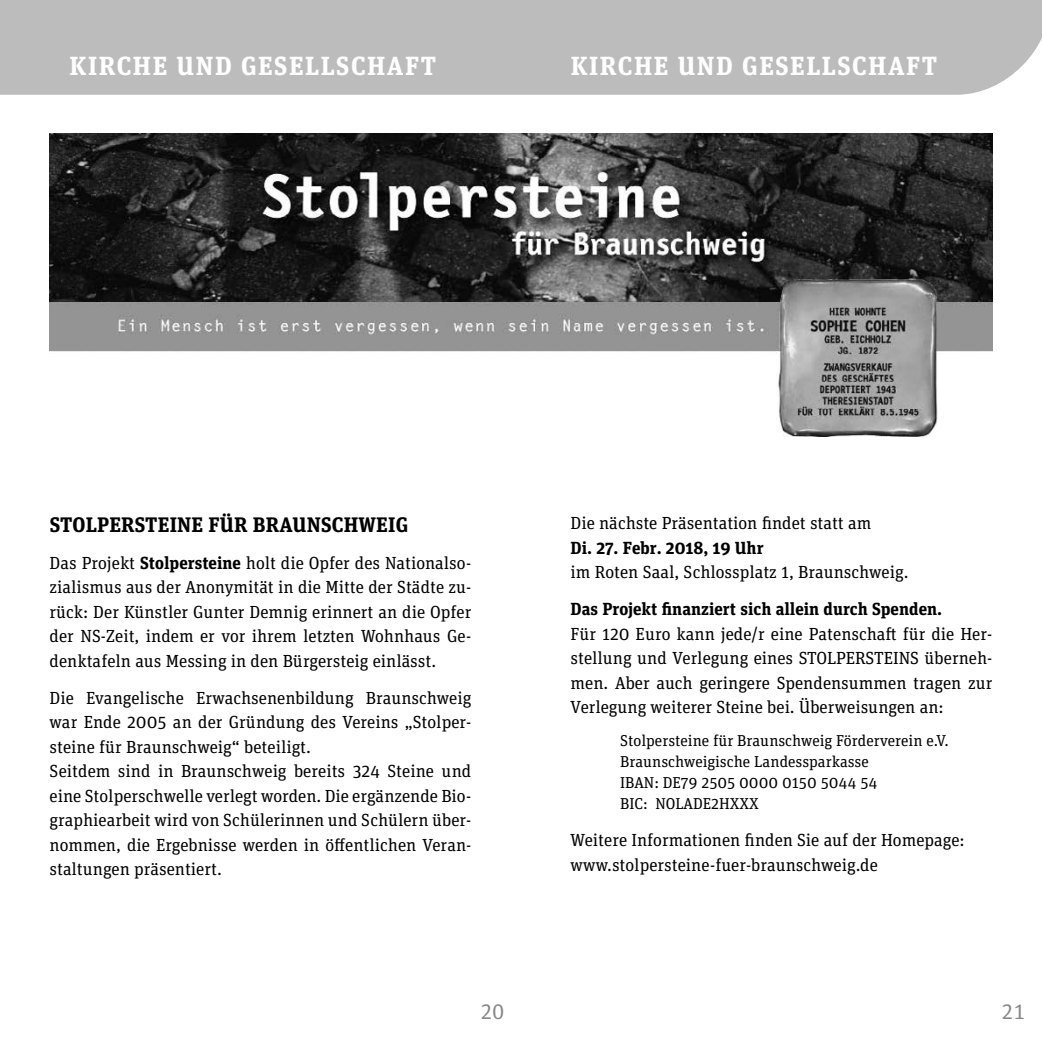
<style>
.page{position:relative;width:1042px;height:1042px;background:#fff}
.page>*{position:absolute;margin:0;border:0;box-sizing:border-box;transform-origin:0 0}
.t1{font:700 26.25px "Unit Slab Pro";letter-spacing:.06em;color:#fff}
.t2{font:700 21px "Unit Slab Pro";letter-spacing:.01em;color:#000}
.t3{font:21px "Unit Slab Pro";color:#878787}
.t4{font:17.5px/24.5px "Unit Slab Pro";color:#000;text-align:justify}
.t5{font:700 17.5px "Unit Slab Pro";color:#000}
.t6{font:15.75px/21px "Unit Slab Pro";color:#000}
.s1{font-weight:700}
</style>
<div class="page">
<img style="left:50px;top:134px;width:942px;height:303px">
<div style="left:0;top:0;width:1042px;height:95px;background:#bcbcbc"></div>
<h1 class="t1" style="left:70px;top:46px;width:368px">KIRCHE UND GESELLSCHAFT</h1>
<h1 class="t1" style="left:571px;top:46px;width:368px">KIRCHE UND GESELLSCHAFT</h1>
<p class="t2" style="left:50px;top:509px;width:360px">STOLPERSTEINE FÜR BRAUNSCHWEIG</p>
<p class="t4" style="left:50px;top:550px;width:423px">Das Projekt <span class="s1">Stolpersteine</span> holt die Opfer des Nationalso&shy;zialismus aus der Anonymität in die Mitte der Städte zu&shy;rück: Der Künstler Gunter Demnig erinnert an die Opfer der NS-Zeit, indem er vor ihrem letzten Wohnhaus Ge&shy;denktafeln aus Messing in den Bürgersteig einlässt.</p>
<p class="t4" style="left:50px;top:685px;width:423px;text-align:left">Die Evangelische Erwachsenenbildung Braunschweig war Ende 2005 an der Gründung des Vereins „Stolper&shy;steine für Braunschweig“ beteiligt.<br>Seitdem sind in Braunschweig bereits 324 Steine und eine Stolperschwelle verlegt worden. Die ergänzende Bio&shy;graphiearbeit wird von Schülerinnen und Schülern über&shy;nommen, die Ergebnisse werden in öffentlichen Veran&shy;staltungen präsentiert.</p>
<p class="t4" style="left:570px;top:510px;width:302px">Die nächste Präsentation findet statt am</p>
<p class="t5" style="left:570px;top:535px;width:195px">Di. 27. Febr. 2018, 19 Uhr</p>
<p class="t4" style="left:570px;top:559px;width:339px">im Roten Saal, Schlossplatz 1, Braunschweig.</p>
<p class="t5" style="left:570px;top:596px;width:373px">Das Projekt finanziert sich allein durch Spenden.</p>
<p class="t4" style="left:570px;top:621px;width:423px">Für 120 Euro kann jede/r eine Patenschaft für die Her&shy;stellung und Verlegung eines STOLPERSTEINS überneh&shy;men. Aber auch geringere Spendensummen tragen zur Verlegung weiterer Steine bei. Überweisungen an:</p>
<p class="t6" style="left:620px;top:730px;width:330px">Stolpersteine für Braunschweig Förderverein e.V.<br>Braunschweigische Landessparkasse<br>IBAN: DE79 2505 0000 0150 5044 54<br>BIC: NOLADE2HXXX</p>
<p class="t4" style="left:570px;top:827px;width:396px">Weitere Informationen finden Sie auf der Homepage: www.stolpersteine-fuer-braunschweig.de</p>
<p class="t3" style="left:481px;top:997px;width:25px">20</p>
<p class="t3" style="left:1002px;top:997px;width:25px">21</p>
</div>
